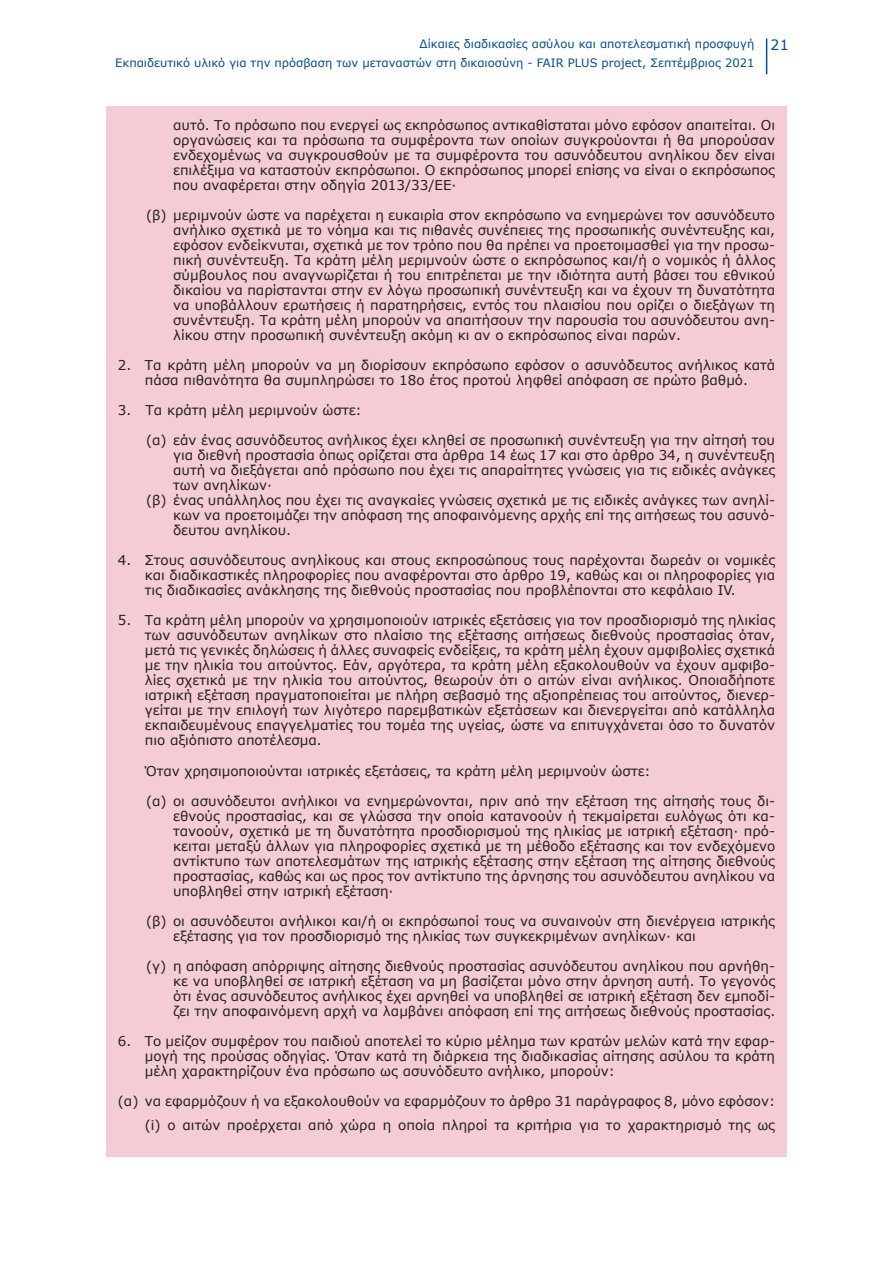
<style>
.page{position:relative;width:893px;height:1263px;background:#fff}
.page>*{position:absolute;margin:0;border:0;box-sizing:border-box;transform-origin:0 0}
.t1{font:14.25px "Verdana";color:#004c99}
.t2{font:13.5px/15px "Verdana";color:#231f20;text-align:justify}
.t3{font:11.55px/19.5px "Verdana";color:#004c99;text-align:right}
</style>
<div class="page">
<hr style="left:766px;top:39px;width:1px;height:35px;background:#004c99">
<div style="left:106px;top:106px;width:681px;height:1051px;background:#f3ccd4"></div>
<p class="t3" style="left:115px;top:34px;width:641px">Δίκαιες διαδικασίες ασύλου και αποτελεσματική προσφυγή<br>Εκπαιδευτικό υλικό για την πρόσβαση των μεταναστών στη δικαιοσύνη - FAIR PLUS project, Σεπτέμβριος 2021</p>
<p class="t1" style="left:771px;top:36px;width:20px">21</p>
<p class="t2" style="left:173px;top:118px;width:604px">αυτό. Το πρόσωπο που ενεργεί ως εκπρόσωπος αντικαθίσταται μόνο εφόσον απαιτείται. Οι οργανώσεις και τα πρόσωπα τα συμφέροντα των οποίων συγκρούονται ή θα μπορούσαν ενδεχομένως να συγκρουσθούν με τα συμφέροντα του ασυνόδευτου ανηλίκου δεν είναι επιλέξιμα να καταστούν εκπρόσωποι. Ο εκπρόσωπος μπορεί επίσης να είναι ο εκπρόσωπος που αναφέρεται στην οδηγία 2013/33/ΕΕ·</p>
<p class="t2" style="left:173px;top:208px;width:604px;text-indent:-27px">(β) μεριμνούν ώστε να παρέχεται η ευκαιρία στον εκπρόσωπο να ενημερώνει τον ασυνόδευτο ανήλικο σχετικά με το νόημα και τις πιθανές συνέπειες της προσωπικής συνέντευξης και, εφόσον ενδείκνυται, σχετικά με τον τρόπο που θα πρέπει να προετοιμασθεί για την προσω&shy;πική συνέντευξη. Τα κράτη μέλη μεριμνούν ώστε ο εκπρόσωπος και/ή ο νομικός ή άλλος σύμβουλος που αναγνωρίζεται ή του επιτρέπεται με την ιδιότητα αυτή βάσει του εθνικού δικαίου να παρίστανται στην εν λόγω προσωπική συνέντευξη και να έχουν τη δυνατότητα να υποβάλλουν ερωτήσεις ή παρατηρήσεις, εντός του πλαισίου που ορίζει ο διεξάγων τη συνέντευξη. Τα κράτη μέλη μπορούν να απαιτήσουν την παρουσία του ασυνόδευτου ανη&shy;λίκου στην προσωπική συνέντευξη ακόμη κι αν ο εκπρόσωπος είναι παρών.</p>
<p class="t2" style="left:118px;top:358px;width:659px;text-align:center">2. Τα κράτη μέλη μπορούν να μη διορίσουν εκπρόσωπο εφόσον ο ασυνόδευτος ανήλικος κατά πάσα πιθανότητα θα συμπληρώσει το 18ο έτος προτού ληφθεί απόφαση σε πρώτο βαθμό.</p>
<p class="t2" style="left:118px;top:403px;width:245px">3. Τα κράτη μέλη μεριμνούν ώστε:</p>
<p class="t2" style="left:173px;top:433px;width:604px;text-indent:-27px">(α) εάν ένας ασυνόδευτος ανήλικος έχει κληθεί σε προσωπική συνέντευξη για την αίτησή του για διεθνή προστασία όπως ορίζεται στα άρθρα 14 έως 17 και στο άρθρο 34, η συνέντευξη αυτή να διεξάγεται από πρόσωπο που έχει τις απαραίτητες γνώσεις για τις ειδικές ανάγκες των ανηλίκων·</p>
<p class="t2" style="left:173px;top:493px;width:604px;text-indent:-27px">(β) ένας υπάλληλος που έχει τις αναγκαίες γνώσεις σχετικά με τις ειδικές ανάγκες των ανηλί&shy;κων να προετοιμάζει την απόφαση της αποφαινόμενης αρχής επί της αιτήσεως του ασυνό&shy;δευτου ανηλίκου.</p>
<p class="t2" style="left:145px;top:553px;width:632px;text-indent:-27px">4. Στους ασυνόδευτους ανηλίκους και στους εκπροσώπους τους παρέχονται δωρεάν οι νομικές και διαδικαστικές πληροφορίες που αναφέρονται στο άρθρο 19, καθώς και οι πληροφορίες για τις διαδικασίες ανάκλησης της διεθνούς προστασίας που προβλέπονται στο κεφάλαιο IV.</p>
<p class="t2" style="left:145px;top:613px;width:632px;text-indent:-27px">5. Τα κράτη μέλη μπορούν να χρησιμοποιούν ιατρικές εξετάσεις για τον προσδιορισμό της ηλικίας των ασυνόδευτων ανηλίκων στο πλαίσιο της εξέτασης αιτήσεως διεθνούς προστασίας όταν, μετά τις γενικές δηλώσεις ή άλλες συναφείς ενδείξεις, τα κράτη μέλη έχουν αμφιβολίες σχετικά με την ηλικία του αιτούντος. Εάν, αργότερα, τα κράτη μέλη εξακολουθούν να έχουν αμφιβο&shy;λίες σχετικά με την ηλικία του αιτούντος, θεωρούν ότι ο αιτών είναι ανήλικος. Οποιαδήποτε ιατρική εξέταση πραγματοποιείται με πλήρη σεβασμό της αξιοπρέπειας του αιτούντος, διενερ&shy;γείται με την επιλογή των λιγότερο παρεμβατικών εξετάσεων και διενεργείται από κατάλληλα εκπαιδευμένους επαγγελματίες του τομέα της υγείας, ώστε να επιτυγχάνεται όσο το δυνατόν πιο αξιόπιστο αποτέλεσμα.</p>
<p class="t2" style="left:145px;top:763px;width:507px">Όταν χρησιμοποιούνται ιατρικές εξετάσεις, τα κράτη μέλη μεριμνούν ώστε:</p>
<p class="t2" style="left:173px;top:793px;width:604px;text-indent:-27px">(α) οι ασυνόδευτοι ανήλικοι να ενημερώνονται, πριν από την εξέταση της αίτησής τους δι&shy;εθνούς προστασίας, και σε γλώσσα την οποία κατανοούν ή τεκμαίρεται ευλόγως ότι κα&shy;τανοούν, σχετικά με τη δυνατότητα προσδιορισμού της ηλικίας με ιατρική εξέταση· πρό&shy;κειται μεταξύ άλλων για πληροφορίες σχετικά με τη μέθοδο εξέτασης και τον ενδεχόμενο αντίκτυπο των αποτελεσμάτων της ιατρικής εξέτασης στην εξέταση της αίτησης διεθνούς προστασίας, καθώς και ως προς τον αντίκτυπο της άρνησης του ασυνόδευτου ανηλίκου να υποβληθεί στην ιατρική εξέταση·</p>
<p class="t2" style="left:173px;top:913px;width:604px;text-indent:-27px">(β) οι ασυνόδευτοι ανήλικοι και/ή οι εκπρόσωποί τους να συναινούν στη διενέργεια ιατρικής εξέτασης για τον προσδιορισμό της ηλικίας των συγκεκριμένων ανηλίκων· και</p>
<p class="t2" style="left:173px;top:958px;width:604px;text-indent:-27px">(γ) η απόφαση απόρριψης αίτησης διεθνούς προστασίας ασυνόδευτου ανηλίκου που αρνήθη&shy;κε να υποβληθεί σε ιατρική εξέταση να μη βασίζεται μόνο στην άρνηση αυτή. Το γεγονός ότι ένας ασυνόδευτος ανήλικος έχει αρνηθεί να υποβληθεί σε ιατρική εξέταση δεν εμποδί&shy;ζει την αποφαινόμενη αρχή να λαμβάνει απόφαση επί της αιτήσεως διεθνούς προστασίας.</p>
<p class="t2" style="left:145px;top:1033px;width:632px;text-indent:-27px">6. Το μείζον συμφέρον του παιδιού αποτελεί το κύριο μέλημα των κρατών μελών κατά την εφαρ&shy;μογή της προύσας οδηγίας. Όταν κατά τη διάρκεια της διαδικασίας αίτησης ασύλου τα κράτη μέλη χαρακτηρίζουν ένα πρόσωπο ως ασυνόδευτο ανήλικο, μπορούν:</p>
<p class="t2" style="left:118px;top:1093px;width:659px">(α) να εφαρμόζουν ή να εξακολουθούν να εφαρμόζουν το άρθρο 31 παράγραφος 8, μόνο εφόσον:</p>
<p class="t2" style="left:145px;top:1117px;width:632px">(i) ο αιτών προέρχεται από χώρα η οποία πληροί τα κριτήρια για το χαρακτηρισμό της ως</p>
</div>
